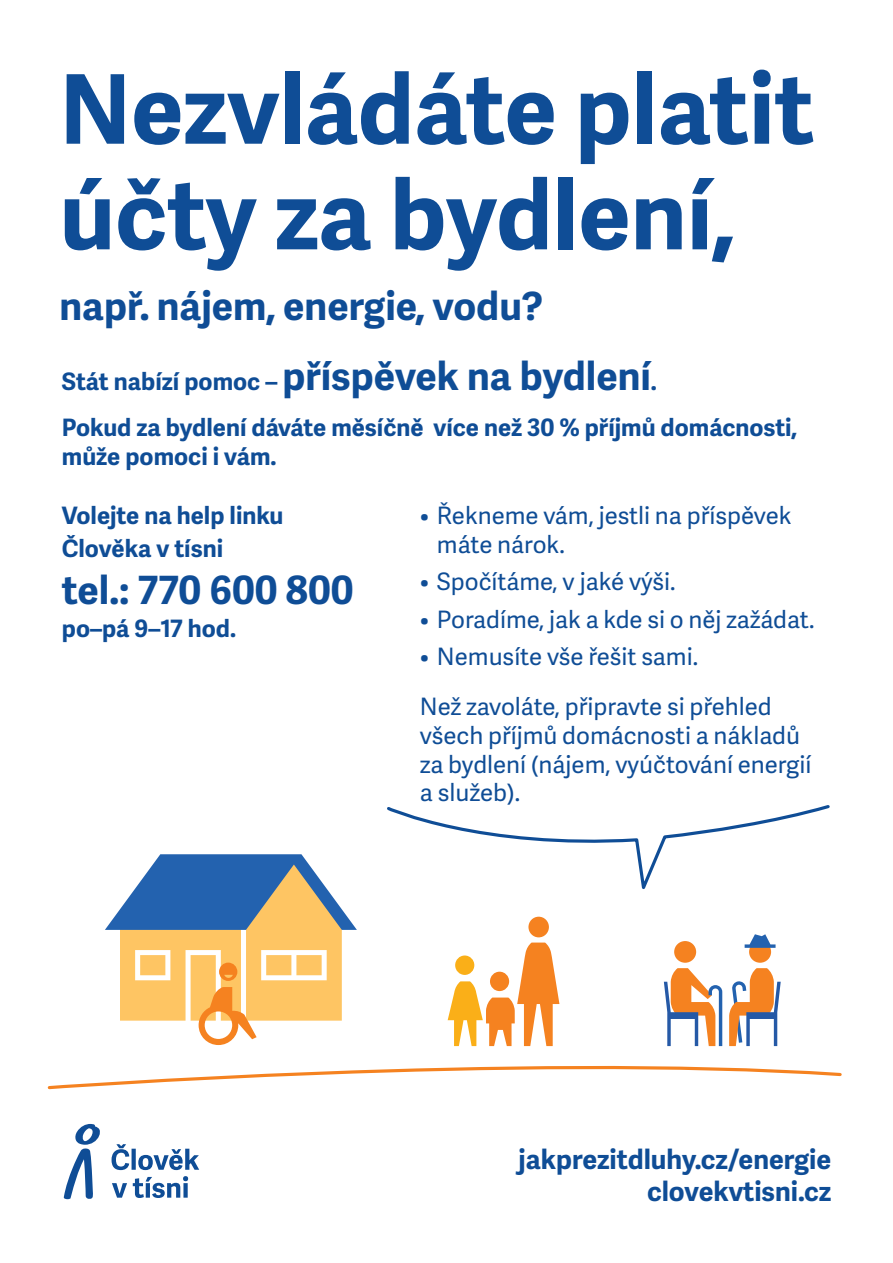
<style>
.page{position:relative;width:893px;height:1263px;background:#fff}
.page>*{position:absolute;margin:0;border:0;box-sizing:border-box;transform-origin:0 0}
.Title_100{font:700 96px/105.6px "Adelle Sans";color:#0f4d96}
.Title_100-2{font:700 39px "Adelle Sans";color:#0f4d96}
.Small_Text_9{font:700 27px/32.4px "Adelle Sans";color:#0f4d96;text-align:right}
.Text_30{font:24px/28.8px "Adelle Sans";color:#0f4d96}
.t1{font:700 24px/33px "Adelle Sans";color:#0f4d96}
.s1{font-size:24px}
</style>
<div class="page">
<svg style="left:47px;top:1065px;width:795px;height:25px"></svg>
<svg style="left:387px;top:805px;width:443px;height:84px"></svg>
<div style="left:674px;top:941px;width:22px;height:22px;background:#f58220;border-radius:50%"></div>
<div style="left:749px;top:941px;width:22px;height:22px;background:#f58220;border-radius:50%"></div>
<svg style="left:745px;top:934px;width:30px;height:14px"></svg>
<svg style="left:729px;top:968px;width:52px;height:78px"></svg>
<svg style="left:664px;top:968px;width:58px;height:78px"></svg>
<svg style="left:105px;top:854px;width:252px;height:191px"></svg>
<svg style="left:64px;top:1124px;width:36px;height:75px"></svg>
<svg style="left:112px;top:1144px;width:87px;height:54px"></svg>
<div style="left:528px;top:917px;width:21px;height:20px;background:#f58220;border-radius:50%"></div>
<svg style="left:448px;top:942px;width:111px;height:104px"></svg>
<p class="Title_100" style="left:60px;top:59px;width:756px">Nezvládáte platit účty za bydlení,</p>
<p class="Title_100-2" style="left:60px;top:282px;width:485px">např. nájem, energie, vodu?</p>
<p class="Title_100-2" style="left:62px;top:353px;width:596px"><span class="s1">Stát nabízí pomoc –</span> příspěvek na bydlení<span class="s1">.</span></p>
<p class="t1" style="left:62px;top:414px;width:737px;line-height:28.8px">Pokud za bydlení dáváte měsíčně více než 30 % příjmů domácnosti, může pomoci i vám.</p>
<p class="Text_30" style="left:437px;top:502px;width:356px;text-indent:-17px">• Řekneme vám, jestli na příspěvek máte nárok.</p>
<p class="Text_30" style="left:420px;top:568px;width:257px">• Spočítáme, v jaké výši.</p>
<p class="Text_30" style="left:420px;top:605px;width:396px">• Poradíme, jak a kde si o něj zažádat.</p>
<p class="Text_30" style="left:420px;top:643px;width:280px">• Nemusíte vše řešit sami.</p>
<p class="Text_30" style="left:420px;top:693px;width:393px">Než zavoláte, připravte si přehled všech příjmů domácnosti a nákladů za bydlení (nájem, vyúčtování energií a služeb).</p>
<p class="t1" style="left:62px;top:500px;width:223px">Volejte na help linku<br>Člověka v tísni</p>
<p class="Title_100-2" style="left:62px;top:567px;width:293px">tel.: 770 600 800</p>
<p class="t1" style="left:62px;top:612px;width:176px">po–pá 9–17 hod.</p>
<p class="Small_Text_9" style="left:519px;top:1143px;width:314px">jakprezitdluhy.cz/energie clovekvtisni.cz</p>
</div>
